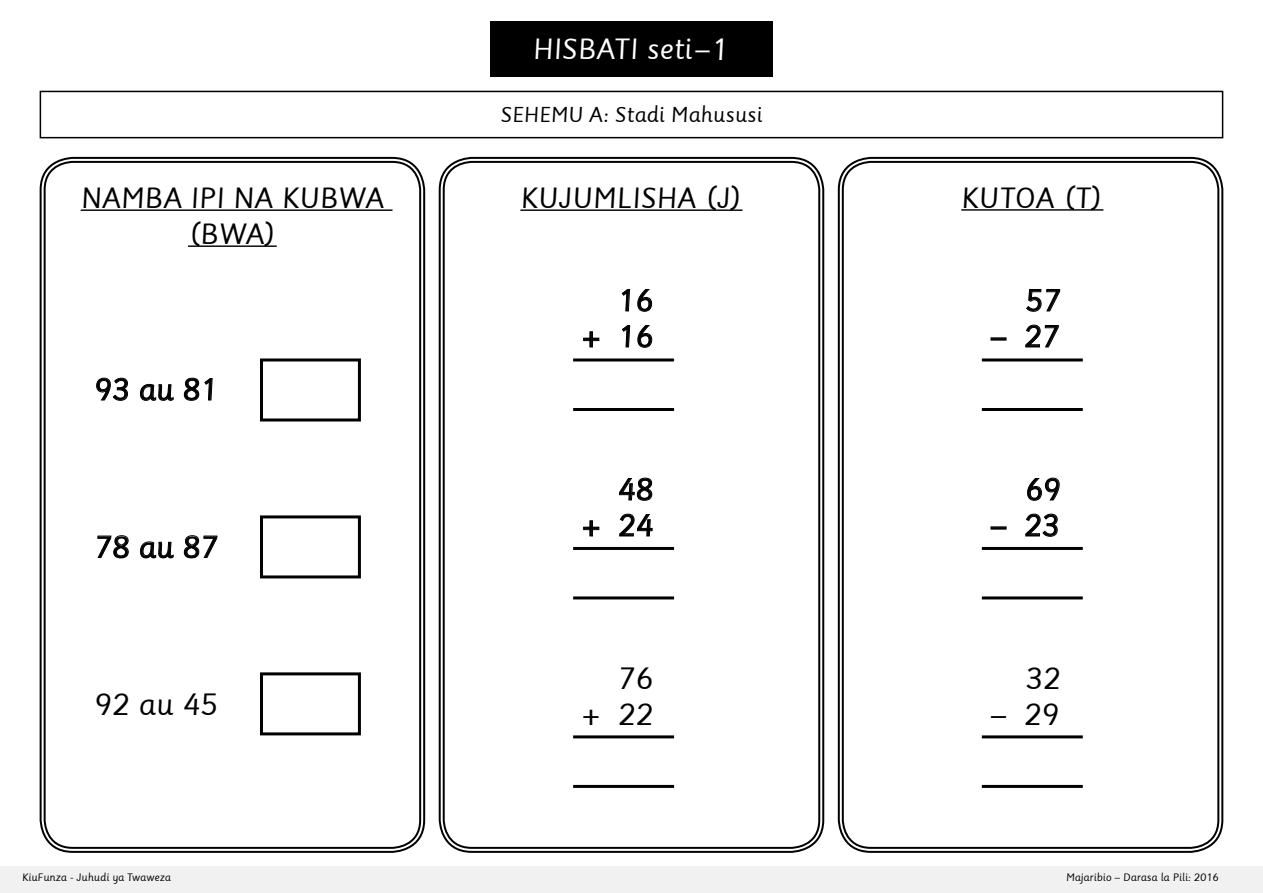
<style>
.page{position:relative;width:1263px;height:893px;background:#fff}
.page>*{position:absolute;margin:0;border:0;box-sizing:border-box;transform-origin:0 0}
.t1{font:30px/36px "Sassoon Primary";color:#000;text-align:right}
.t2{font:28.5px "Sassoon Primary";color:#000}
.t3{font:28.5px "Sassoon Primary";color:#fff}
.t4{font:21px "Sassoon Primary";color:#000}
.t5{font:10.5px "Sassoon Primary";color:#000}
.s1{font-size:30px}
</style>
<div class="page">
<div style="left:491px;top:21px;width:282px;height:56px;background:#000"></div>
<div style="left:838px;top:157px;width:385px;height:696px;border:2px solid #000;border-radius:32px"></div>
<div style="left:842px;top:161px;width:377px;height:688px;border:2px solid #000;border-radius:28px"></div>
<hr style="left:961px;top:209px;width:142px;height:2px;background:#000">
<div style="left:40px;top:157px;width:385px;height:696px;border:2px solid #000;border-radius:32px"></div>
<div style="left:44px;top:161px;width:377px;height:688px;border:2px solid #000;border-radius:28px"></div>
<hr style="left:81px;top:209px;width:311px;height:2px;background:#000">
<hr style="left:188px;top:245px;width:89px;height:2px;background:#000">
<div style="left:439px;top:157px;width:385px;height:696px;border:2px solid #000;border-radius:32px"></div>
<div style="left:443px;top:161px;width:377px;height:688px;border:2px solid #000;border-radius:28px"></div>
<hr style="left:520px;top:209px;width:222px;height:2px;background:#000">
<div style="left:0;top:866px;width:1263px;height:27px;background:#f1f1f2"></div>
<div style="left:40px;top:91px;width:1183px;height:47px;border:2px solid #000"></div>
<div style="left:260px;top:358px;width:101px;height:63px;border:3px solid #000"></div>
<div style="left:260px;top:515px;width:101px;height:63px;border:3px solid #000"></div>
<div style="left:260px;top:672px;width:101px;height:63px;border:3px solid #000"></div>
<hr style="left:573px;top:408px;width:101px;height:3px;background:#000">
<hr style="left:573px;top:596px;width:101px;height:3px;background:#000">
<hr style="left:573px;top:785px;width:101px;height:3px;background:#000">
<hr style="left:573px;top:358px;width:101px;height:3px;background:#000">
<hr style="left:573px;top:547px;width:101px;height:3px;background:#000">
<hr style="left:573px;top:735px;width:101px;height:3px;background:#000">
<hr style="left:982px;top:408px;width:101px;height:3px;background:#000">
<hr style="left:982px;top:596px;width:101px;height:3px;background:#000">
<hr style="left:982px;top:785px;width:101px;height:3px;background:#000">
<hr style="left:982px;top:358px;width:101px;height:3px;background:#000">
<hr style="left:982px;top:547px;width:101px;height:3px;background:#000">
<hr style="left:982px;top:735px;width:101px;height:3px;background:#000">
<svg style="left:96px;top:377px;width:32px;height:24px"></svg>
<svg style="left:140px;top:383px;width:34px;height:18px"></svg>
<svg style="left:184px;top:377px;width:29px;height:24px"></svg>
<svg style="left:97px;top:535px;width:32px;height:24px"></svg>
<svg style="left:140px;top:541px;width:34px;height:18px"></svg>
<svg style="left:184px;top:535px;width:34px;height:24px"></svg>
<svg style="left:621px;top:289px;width:9px;height:23px"></svg>
<svg style="left:637px;top:289px;width:15px;height:23px"></svg>
<svg style="left:583px;top:331px;width:17px;height:17px"></svg>
<svg style="left:622px;top:325px;width:8px;height:23px"></svg>
<svg style="left:637px;top:325px;width:15px;height:23px"></svg>
<svg style="left:619px;top:477px;width:33px;height:24px"></svg>
<svg style="left:583px;top:520px;width:17px;height:17px"></svg>
<svg style="left:619px;top:513px;width:34px;height:24px"></svg>
<svg style="left:1026px;top:289px;width:34px;height:23px"></svg>
<svg style="left:1025px;top:324px;width:34px;height:24px"></svg>
<svg style="left:1027px;top:477px;width:33px;height:24px"></svg>
<svg style="left:1025px;top:513px;width:33px;height:24px"></svg>
<h2 class="t3" style="left:533px;top:32px;width:198px">HISBATI seti–<span class="s1">1</span></h2>
<h3 class="t4" style="left:501px;top:103px;width:263px">SEHEMU A: Stadi Mahususi</h3>
<h2 class="t2" style="left:81px;top:181px;width:305px">NAMBA IPI NA KUBWA</h2>
<h2 class="t2" style="left:961px;top:181px;width:144px">KUTOA (T)</h2>
<h2 class="t2" style="left:188px;top:217px;width:90px">(BWA)</h2>
<h2 class="t2" style="left:520px;top:181px;width:128px">Kujumlisha</h2>
<h2 class="t2" style="left:704px;top:181px;width:39px">(J)</h2>
<h1 class="t1" style="left:94px;top:372px;width:125px">93 au 81</h1>
<h1 class="t1" style="left:94px;top:529px;width:125px">78 au 87</h1>
<h1 class="t1" style="left:94px;top:687px;width:125px">92 au 45</h1>
<h1 class="t1" style="left:582px;top:283px;width:73px">16<br>+ 16</h1>
<h1 class="t1" style="left:582px;top:472px;width:73px">48<br>+ 24</h1>
<h1 class="t1" style="left:582px;top:661px;width:73px">76<br>+ 22</h1>
<h1 class="t1" style="left:1025px;top:283px;width:37px">57</h1>
<h1 class="t1" style="left:991px;top:319px;width:70px">– 27</h1>
<h1 class="t1" style="left:1025px;top:472px;width:37px">69</h1>
<h1 class="t1" style="left:991px;top:508px;width:70px">– 23</h1>
<h1 class="t1" style="left:1025px;top:661px;width:37px">32</h1>
<h1 class="t1" style="left:991px;top:697px;width:70px">– 29</h1>
<p class="t5" style="left:22px;top:871px;width:150px">KiuFunza - Juhudi ya Twaweza</p>
<p class="t5" style="left:1066px;top:871px;width:154px">Majaribio – Darasa la Pili: 2016</p>
</div>
